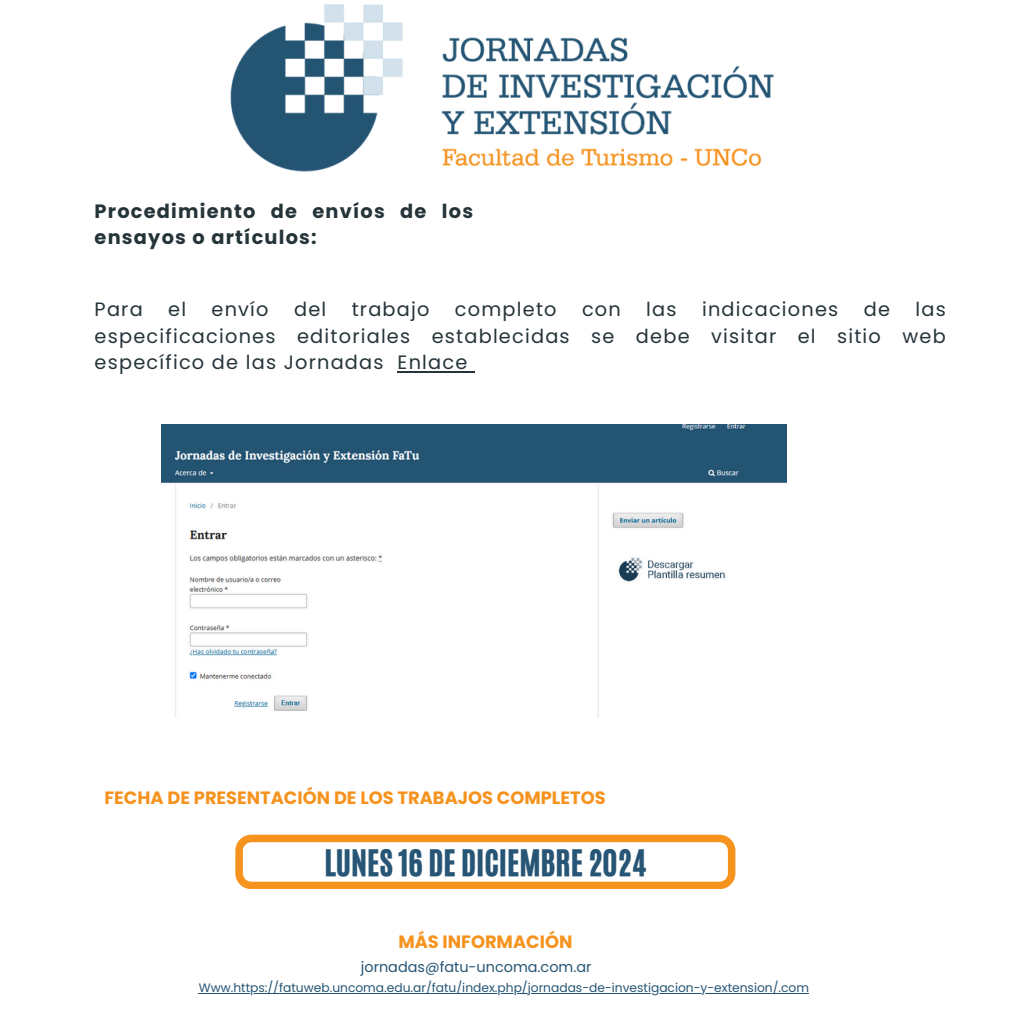
<style>
.page{position:relative;width:1013px;height:1013px;background:#fff}
.page>*{position:absolute;margin:0;border:0;box-sizing:border-box;transform-origin:0 0}
.t1{font:30.62px "CA Generated";color:#275575}
.t2{font:19.38px/26.2px "Poppins";letter-spacing:.065em;color:#253439;text-align:justify}
.t3{font:700 19.38px/26.2px "Poppins";letter-spacing:.065em;color:#253439}
.t4{font:700 17.88px "Poppins";color:#f6931e}
.t5{font:14.38px "Poppins";color:#275575}
.t6{font:12.25px "Poppins";color:#275575}
</style>
<div class="page">
<img style="left:230px;top:4px;width:544px;height:168px">
<svg style="left:235px;top:834px;width:500px;height:54px"></svg>
<img style="left:161px;top:424px;width:626px;height:294px">
<hr style="left:199px;top:992px;width:610px;height:1px;background:#275575">
<hr style="left:397px;top:371px;width:71px;height:2px;background:#253439">
<svg style="left:468px;top:371px;width:7px;height:2px"></svg>
<h2 class="t3" style="left:95px;top:198px;width:380px">Procedimiento de envíos de los ensayos o artículos:</h2>
<h5 class="t2" style="left:95px;top:296px;width:50px">Para</h5>
<h5 class="t2" style="left:168px;top:296px;width:19px">el</h5>
<h5 class="t2" style="left:211px;top:296px;width:59px">envío</h5>
<h5 class="t2" style="left:294px;top:296px;width:34px">del</h5>
<h5 class="t2" style="left:352px;top:296px;width:79px">trabajo</h5>
<h5 class="t2" style="left:455px;top:296px;width:103px">completo</h5>
<h5 class="t2" style="left:582px;top:296px;width:40px">con</h5>
<h5 class="t2" style="left:646px;top:296px;width:32px">las</h5>
<h5 class="t2" style="left:702px;top:296px;width:138px">indicaciones</h5>
<h5 class="t2" style="left:863px;top:296px;width:28px">de</h5>
<h5 class="t2" style="left:95px;top:296px;width:852px;text-indent:820px">las especificaciones editoriales establecidas se debe visitar el sitio web específico de las Jornadas Enlace</h5>
<p class="t4" style="left:105px;top:785px;width:502px">FECHA DE PRESENTACIÓN DE LOS TRABAJOS COMPLETOS</p>
<h3 class="t1" style="left:324px;top:841px;width:323px">LUNES 16 DE DICIEMBRE 2024</h3>
<p class="t4" style="left:398px;top:928px;width:175px">MÁS INFORMACIÓN</p>
<h2 class="t6" style="left:199px;top:978px;width:612px">Www.https://fatuweb.uncoma.edu.ar/fatu/index.php/jornadas-de-investigacion-y-extension/.com</h2>
<h1 class="t5" style="left:361px;top:957px;width:232px">jornadas@fatu-uncoma.com.ar</h1>
</div>
